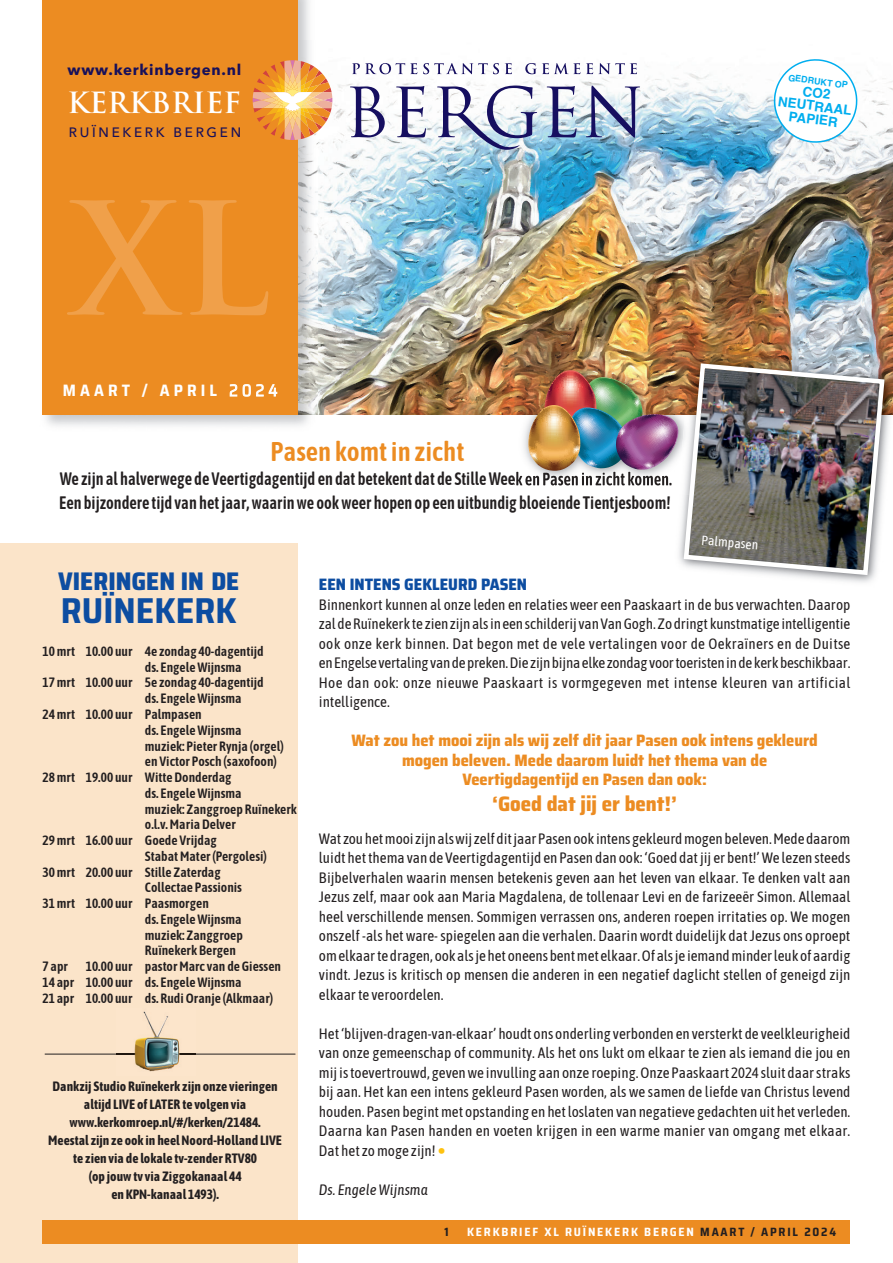
<style>
.page{position:relative;width:893px;height:1263px;background:#fff}
.page>*{position:absolute;margin:0;border:0;box-sizing:border-box;transform-origin:0 0}
.t1{font:700 semi-condensed 36px "Saira";color:#0d4da1}
.t2{font:700 28.5px "Trajan";color:#fff}
.t3{font:600 27px "Asap Condensed";color:#ec8c22}
.t4{font:800 semi-condensed 25.5px "Saira";color:#0d4da1}
.t5{font:800 semi-condensed 21px "Saira";color:#ec8c22}
.t6{font:600 18px "Asap Condensed";color:#231f20;scale:.9 1}
.t7{font:800 semi-condensed 16.5px "Saira";color:#ec8c22}
.t8{font:800 semi-condensed 16.5px "Saira";color:#0d4da1}
.t9{font:700 semi-condensed 16.5px "Saira";letter-spacing:.25em;color:#fff}
.t10{font:15px/19.5px "Asap Condensed";color:#231f20;text-align:justify}
.t11{font:700 15px "Avenir Next LT Pro";letter-spacing:.05em;color:#18105a}
.t12{font:italic 15px "Asap Condensed";color:#231f20}
.t13{font:600 13.5px/15.8px "Asap Condensed";color:#231f20}
.t14{font:700 13.5px/18px "Asap Condensed";color:#231f20;text-align:center}
.t15{font:500 13.5px "Avenir Next LT Pro";letter-spacing:.2em;color:#18105a}
.t16{font:700 13.5px "Helvetica";color:#00aeef}
.t17{font:13.5px "Asap Condensed";color:#fff}
.t18{font:700 semi-condensed 12px "Saira";letter-spacing:.15em;color:#fff}
.t19{font:700 semi-condensed 12px "Saira";color:#231f20}
.t20{font:700 9px "Helvetica";color:#00aeef}
.s1{font-weight:400}
.s2{font-family:"DIN Next LT Pro";font-weight:900;font-size:16.5px;color:#fec210}
.s3{color:#231f20}
</style>
<div class="page">
<div style="left:0;top:543px;width:298px;height:720px;background:#fbe4c9"></div>
<img style="left:317px;top:63px;width:576px;height:352px">
<div style="left:43px;top:1220px;width:807px;height:24px;background:#ec8c22"></div>
<img style="left:298px;top:40px;width:19px;height:375px">
<div style="left:42px;top:0;width:256px;height:415px;background:#ec8c22"></div>
<svg style="left:67px;top:200px;width:201px;height:115px"></svg>
<svg style="left:253px;top:60px;width:79px;height:80px"></svg>
<svg style="left:352px;top:63px;width:65px;height:11px"></svg>
<svg style="left:423px;top:63px;width:76px;height:11px"></svg>
<svg style="left:505px;top:63px;width:7px;height:11px"></svg>
<svg style="left:525px;top:63px;width:55px;height:11px"></svg>
<svg style="left:586px;top:63px;width:51px;height:11px"></svg>
<svg style="left:350px;top:86px;width:35px;height:51px"></svg>
<svg style="left:396px;top:86px;width:30px;height:51px"></svg>
<svg style="left:547px;top:86px;width:29px;height:51px"></svg>
<svg style="left:586px;top:86px;width:54px;height:52px"></svg>
<svg style="left:437px;top:86px;width:100px;height:64px"></svg>
<hr style="left:45px;top:1054px;width:250px;height:1px;background:#231f20">
<img style="left:117px;top:1011px;width:78px;height:61px">
<img style="left:117px;top:1054px;width:78px;height:1px">
<img style="left:514px;top:423px;width:14px;height:63px">
<img style="left:514px;top:352px;width:171px;height:63px">
<img style="left:685px;top:352px;width:208px;height:63px">
<svg style="left:691px;top:351px;width:18px;height:2px"></svg>
<img style="left:528px;top:361px;width:359px;height:216px">
<svg style="left:771px;top:59px;width:89px;height:86px"></svg>
<p class="t11" style="left:68px;top:61px;width:175px">www.kerkinbergen.nl</p>
<p class="t2" style="left:68px;top:87px;width:175px">KERKBRIEF</p>
<p class="t15" style="left:69px;top:125px;width:174px">RUÏNEKERK BERGEN</p>
<p class="t20" style="left:789px;top:74px;width:62px;rotate:7deg">GEDRUKT OP</p>
<p class="t16" style="left:779px;top:96px;width:76px;rotate:7deg">NEUTRAAL</p>
<p class="t16" style="left:789px;top:110px;width:51px;rotate:7deg">PAPIER</p>
<p class="t9" style="left:63px;top:378px;width:216px">MAART / APRIL <span class="s1">2024</span></p>
<p class="t3" style="left:270px;top:436px;width:196px">Pasen komt in zicht</p>
<p class="t6" style="left:60px;top:468px;width:682px">We zijn al halverwege de Veertigdagentijd en dat betekent dat de Stille Week en Pasen in zicht komen.</p>
<p class="t6" style="left:59px;top:492px;width:680px">Een bijzondere tijd van het jaar, waarin we ook weer hopen op een uitbundig bloeiende Tientjesboom!</p>
<p class="t17" style="left:702px;top:532px;width:58px;rotate:5deg">Palmpasen</p>
<p class="t4" style="left:58px;top:561px;width:183px">VIERINGEN IN DE</p>
<p class="t1" style="left:61px;top:582px;width:177px">RUÏNEKERK</p>
<p class="t13" style="left:43px;top:643px;width:223px">10 mrt 10.00 uur 4e zondag 40-dagentijd</p>
<p class="t13" style="left:145px;top:659px;width:98px">ds. Engele Wijnsma</p>
<p class="t13" style="left:43px;top:675px;width:223px">17 mrt 10.00 uur 5e zondag 40-dagentijd</p>
<p class="t13" style="left:145px;top:690px;width:98px">ds. Engele Wijnsma</p>
<p class="t13" style="left:43px;top:706px;width:161px">24 mrt 10.00 uur Palmpasen</p>
<p class="t13" style="left:145px;top:722px;width:98px">ds. Engele Wijnsma</p>
<p class="t13" style="left:145px;top:738px;width:140px">muziek: Pieter Rynja (orgel) en Victor Posch (saxofoon)</p>
<p class="t13" style="left:43px;top:769px;width:191px">28 mrt 19.00 uur Witte Donderdag</p>
<p class="t13" style="left:145px;top:785px;width:98px">ds. Engele Wijnsma</p>
<p class="t13" style="left:145px;top:801px;width:154px">muziek: Zanggroep Ruïnekerk</p>
<p class="t13" style="left:145px;top:816px;width:92px">o.l.v. Maria Delver</p>
<p class="t13" style="left:43px;top:832px;width:176px">29 mrt 16.00 uur Goede Vrijdag</p>
<p class="t13" style="left:145px;top:848px;width:124px">Stabat Mater (Pergolesi)</p>
<p class="t13" style="left:43px;top:864px;width:180px">30 mrt 20.00 uur Stille Zaterdag</p>
<p class="t13" style="left:145px;top:879px;width:99px">Collectae Passionis</p>
<p class="t13" style="left:43px;top:895px;width:168px">31 mrt 10.00 uur Paasmorgen</p>
<p class="t13" style="left:145px;top:911px;width:98px">ds. Engele Wijnsma</p>
<p class="t13" style="left:145px;top:927px;width:100px">muziek: Zanggroep</p>
<p class="t13" style="left:145px;top:942px;width:93px">Ruïnekerk Bergen</p>
<p class="t13" style="left:43px;top:958px;width:27px">7 apr</p>
<p class="t13" style="left:86px;top:958px;width:197px">10.00 uur pastor Marc van de Giessen</p>
<p class="t13" style="left:43px;top:974px;width:201px">14 apr 10.00 uur ds. Engele Wijnsma</p>
<p class="t13" style="left:43px;top:990px;width:232px">21 apr 10.00 uur ds. Rudi Oranje (Alkmaar)</p>
<p class="t14" style="left:53px;top:1077px;width:227px">Dankzij Studio Ruïnekerk zijn onze vieringen</p>
<p class="t14" style="left:84px;top:1095px;width:164px">altijd LIVE of LATER te volgen via</p>
<p class="t14" style="left:70px;top:1113px;width:193px">www.kerkomroep.nl/#/kerken/21484.</p>
<p class="t14" style="left:48px;top:1131px;width:235px">Meestal zijn ze ook in heel Noord-Holland LIVE te zien via de lokale tv-zender RTV80</p>
<p class="t14" style="left:89px;top:1167px;width:154px">(op jouw tv via Ziggokanaal 44</p>
<p class="t14" style="left:111px;top:1185px;width:109px">en KPN-kanaal 1493).</p>
<p class="t8" style="left:319px;top:572px;width:210px">EEN INTENS GEKLEURD PASEN</p>
<p class="t10" style="left:319px;top:595px;width:533px">Binnenkort kunnen al onze leden en relaties weer een Paaskaart in de bus verwachten. Daarop zal de Ruïnekerk te zien zijn als in een schilderij van Van Gogh. Zo dringt kunstmatige intelligentie ook onze kerk binnen. Dat begon met de vele vertalingen voor de Oekraïners en de Duitse en Engelse vertaling van de preken. Die zijn bijna elke zondag voor toeristen in de kerk beschikbaar.<br>Hoe dan ook: onze nieuwe Paaskaart is vormgegeven met intense kleuren van artificial intelligence.</p>
<p class="t7" style="left:352px;top:728px;width:468px">Wat zou het mooi zijn als wij zelf dit jaar Pasen ook intens gekleurd</p>
<p class="t7" style="left:402px;top:747px;width:367px">mogen beleven. Mede daarom luidt het thema van de</p>
<p class="t7" style="left:462px;top:767px;width:246px">Veertigdagentijd en Pasen dan ook:</p>
<p class="t5" style="left:492px;top:787px;width:187px">‘Goed dat jij er bent!’</p>
<p class="t10" style="left:319px;top:829px;width:533px">Wat zou het mooi zijn als wij zelf dit jaar Pasen ook intens gekleurd mogen beleven. Mede daarom luidt het thema van de Veertigdagentijd en Pasen dan ook: ‘Goed dat jij er bent!’ We lezen steeds Bijbelverhalen waarin mensen betekenis geven aan het leven van elkaar. Te denken valt aan Jezus zelf, maar ook aan Maria Magdalena, de tollenaar Levi en de farizeeër Simon. Allemaal heel verschillende mensen. Sommigen verrassen ons, anderen roepen irritaties op. We mogen onszelf -als het ware- spiegelen aan die verhalen. Daarin wordt duidelijk dat Jezus ons oproept om elkaar te dragen, ook als je het oneens bent met elkaar. Of als je iemand minder leuk of aardig vindt. Jezus is kritisch op mensen die anderen in een negatief daglicht stellen of geneigd zijn elkaar te veroordelen.</p>
<p class="t10" style="left:319px;top:1024px;width:533px">Het ‘blijven-dragen-van-elkaar’ houdt ons onderling verbonden en versterkt de veelkleurigheid van onze gemeenschap of community. Als het ons lukt om elkaar te zien als iemand die jou en mij is toevertrouwd, geven we invulling aan onze roeping. Onze Paaskaart 2024 sluit daar straks bij aan. Het kan een intens gekleurd Pasen worden, als we samen de liefde van Christus levend houden. Pasen begint met opstanding en het loslaten van negatieve gedachten uit het verleden.<br>Daarna kan Pasen handen en voeten krijgen in een warme manier van omgang met elkaar.<br>Dat het zo moge zijn! <span class="s2">•</span></p>
<p class="t12" style="left:319px;top:1181px;width:111px">Ds. Engele Wijnsma</p>
<p class="t19" style="left:444px;top:1223px;width:6px">1</p>
<p class="t18" style="left:467px;top:1223px;width:371px">KERKBRIEF XL RUÏNEKERK BERGEN <span class="s3">MAART / APRIL 2024</span></p>
</div>
